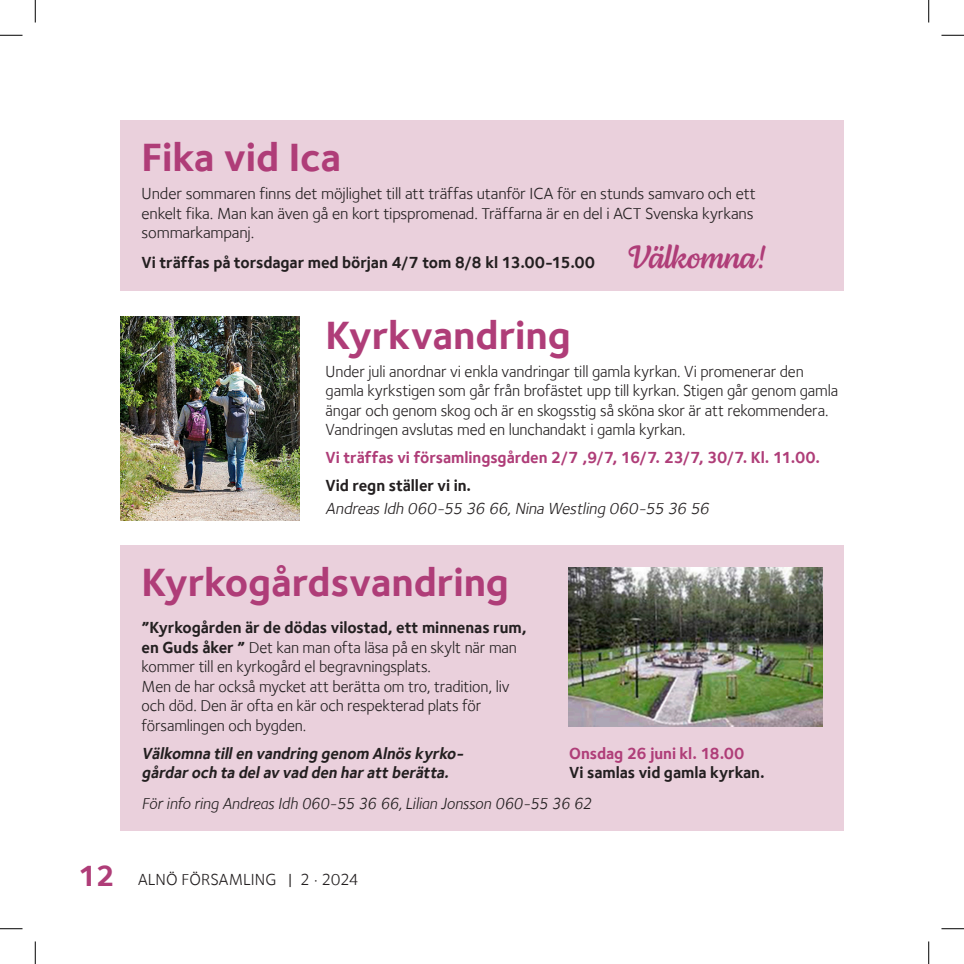
<style>
.page{position:relative;width:964px;height:964px;background:#fff}
.page>*{position:absolute;margin:0;border:0;box-sizing:border-box;transform-origin:0 0}
.t1{font:700 40.5px "Foundry Sterling";letter-spacing:-.005em;color:#af3d78}
.t2{font:16.5px/19.5px "Foundry Sterling";letter-spacing:-.01em;color:#231f20}
.t3{font:700 16.5px "Foundry Sterling";letter-spacing:-.005em;color:#231f20}
.t4{font:700 16.5px "Foundry Sterling";letter-spacing:-.005em;color:#af3d78}
.t5{font:italic 700 16.5px/19.5px "Foundry Sterling";color:#231f20;scale:.95 1}
.t6{font:italic 16.5px "Foundry Sterling";letter-spacing:-.01em;color:#231f20}
.t7{font:italic 16.5px "Foundry Sterling";color:#231f20}
.s1{font-family:"Lemongrass Script";font-weight:400;font-size:33px;color:#af3d78}
.s2{font-weight:700}
.s3{font-weight:700;font-size:30px;color:#af3d78}
</style>
<div class="page">
<div style="left:120px;top:545px;width:723px;height:285px;background:#ead0dc"></div>
<div style="left:120px;top:120px;width:723px;height:170px;background:#ead0dc"></div>
<img style="left:120px;top:316px;width:179px;height:204px">
<img style="left:568px;top:567px;width:254px;height:159px">
<svg style="left:0;top:35px;width:22px;height:1px"></svg>
<svg style="left:941px;top:35px;width:22px;height:1px"></svg>
<svg style="left:0;top:928px;width:22px;height:1px"></svg>
<svg style="left:941px;top:928px;width:22px;height:1px"></svg>
<svg style="left:35px;top:0;width:1px;height:22px"></svg>
<svg style="left:35px;top:941px;width:1px;height:22px"></svg>
<svg style="left:928px;top:0;width:1px;height:22px"></svg>
<svg style="left:928px;top:941px;width:1px;height:22px"></svg>
<h1 class="t1" style="left:142px;top:133px;width:201px">Fika vid Ica</h1>
<p class="t2" style="left:142px;top:183px;width:616px">Under sommaren finns det möjlighet till att träffas utanför ICA för en stunds samvaro och ett enkelt fika. Man kan även gå en kort tipspromenad. Träffarna är en del i ACT Svenska kyrkans sommarkampanj.</p>
<p class="t3" style="left:142px;top:252px;width:626px">Vi träffas på torsdagar med början 4/7 tom 8/8 kl 13.00-15.00 <span class="s1">Välkomna!</span></p>
<h1 class="t1" style="left:325px;top:311px;width:247px">Kyrkvandring</h1>
<p class="t2" style="left:325px;top:361px;width:514px">Under juli anordnar vi enkla vandringar till gamla kyrkan. Vi promenerar den gamla kyrkstigen som går från brofästet upp till kyrkan. Stigen går genom gamla ängar och genom skog och är en skogsstig så sköna skor är att rekommendera.<br>Vandringen avslutas med en lunchandakt i gamla kyrkan.</p>
<p class="t4" style="left:325px;top:448px;width:495px">Vi träffas vi församlingsgården 2/7 ,9/7, 16/7. 23/7, 30/7. Kl. 11.00.</p>
<p class="t3" style="left:325px;top:476px;width:147px">Vid regn ställer vi in.</p>
<p class="t7" style="left:325px;top:499px;width:388px">Andreas Idh 060-55 36 66,Nina Westling 060-55 36 56</p>
<h1 class="t1" style="left:142px;top:558px;width:369px">Kyrkogårdsvandring</h1>
<p class="t2" style="left:142px;top:618px;width:386px"><span class="s2">”Kyrkogården är de dödas vilostad, ett minnenas rum, en Guds åker ”</span> Det kan man ofta läsa på en skylt när man kommer till en kyrkogård el begravningsplats.<br>Men de har också mycket att berätta om tro, tradition, liv och död. Den är ofta en kär och respekterad plats för församlingen och bygden.</p>
<p class="t5" style="left:142px;top:743px;width:344px">Välkomna tillen vandring genom Alnös kyrko&shy;gårdaroch ta delav vad den haratt berätta.</p>
<p class="t4" style="left:569px;top:743px;width:177px">Onsdag 26 juni kl. 18.00</p>
<p class="t3" style="left:569px;top:762px;width:197px">Vi samlas vid gamla kyrkan.</p>
<p class="t6" style="left:142px;top:793px;width:451px">För info ring Andreas Idh 060-55 36 66, Lilian Jonsson 060-55 36 62</p>
<p class="t2" style="left:78px;top:869px;width:282px"><span class="s3">12</span> ALNÖ FÖRSAMLING | 2 · 2024</p>
</div>
